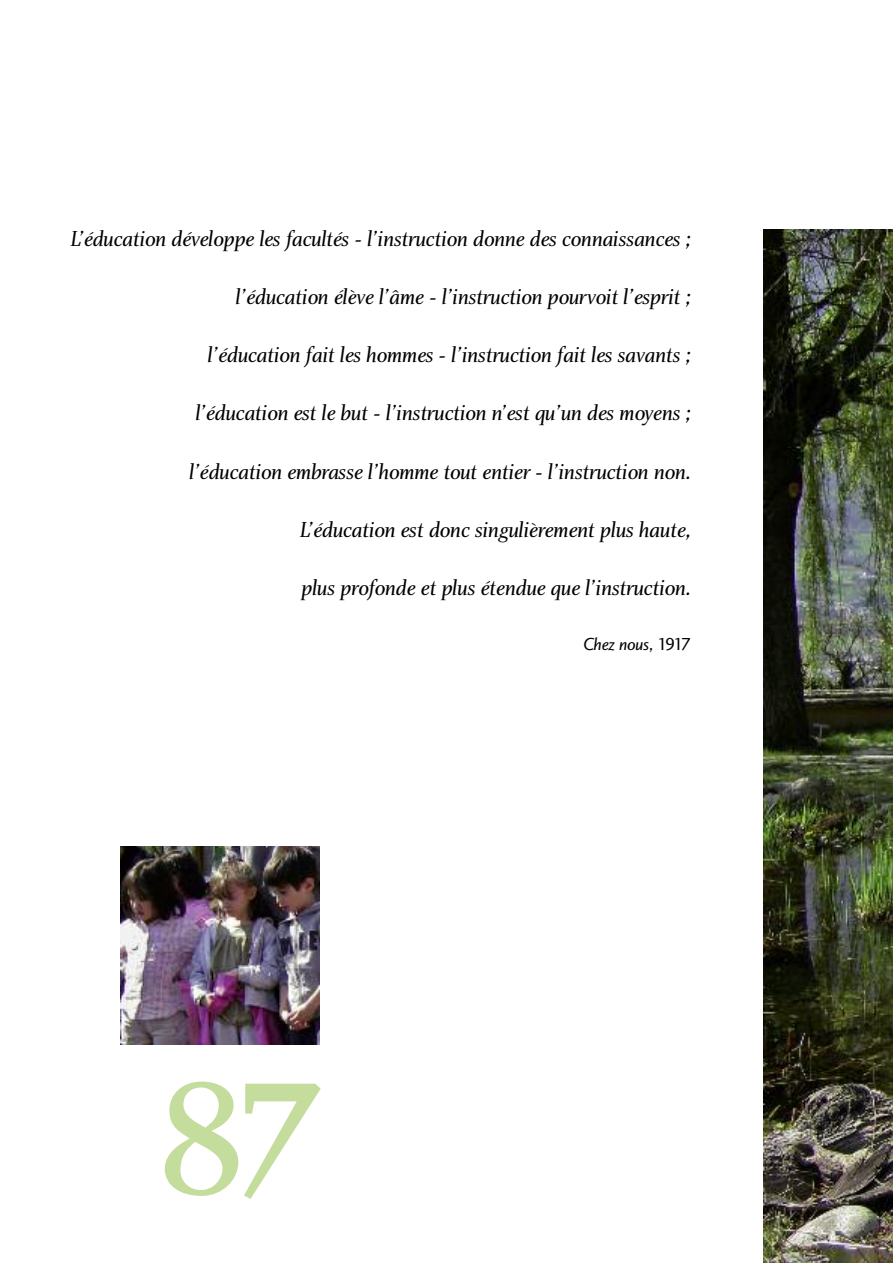
<style>
.page{position:relative;width:893px;height:1263px;background:#fff}
.page>*{position:absolute;margin:0;border:0;box-sizing:border-box;transform-origin:0 0}
.t1{font:165px "Charlotte Medium Plain";color:#c4dd9c}
.t2{font:22.5px "Charlotte Book Italic Plain";letter-spacing:-.015em;color:#000}
.t3{font:18px "Charlotte Sans Book Italic Plain";letter-spacing:-.02em;color:#000}
.s1{font-family:"Charlotte Sans Book Plain"}
</style>
<div class="page">
<img style="left:764px;top:230px;width:129px;height:1033px">
<img style="left:121px;top:846px;width:198px;height:198px">
<p class="t2" style="left:70px;top:230px;width:623px">L’éducation développe les facultés - l’instruction donne des connaissances ;</p>
<p class="t2" style="left:236px;top:288px;width:457px">l’éducation élève l’âme - l’instruction pourvoit l’esprit ;</p>
<p class="t2" style="left:208px;top:346px;width:485px">l’éducation fait les hommes - l’instruction fait les savants ;</p>
<p class="t2" style="left:195px;top:405px;width:498px">l’éducation est le but - l’instruction n’est qu’un des moyens ;</p>
<p class="t2" style="left:189px;top:463px;width:504px">l’éducation embrasse l’homme tout entier - l’instruction non.</p>
<p class="t2" style="left:300px;top:521px;width:393px">L’éducation est donc singulièrement plus haute,</p>
<p class="t2" style="left:301px;top:579px;width:392px">plus profonde et plus étendue que l’instruction.</p>
<p class="t3" style="left:583px;top:637px;width:110px">Chez nous<span class="s1">, 1917</span></p>
<h1 class="t1" style="left:151px;top:1077px;width:179px">87</h1>
</div>
